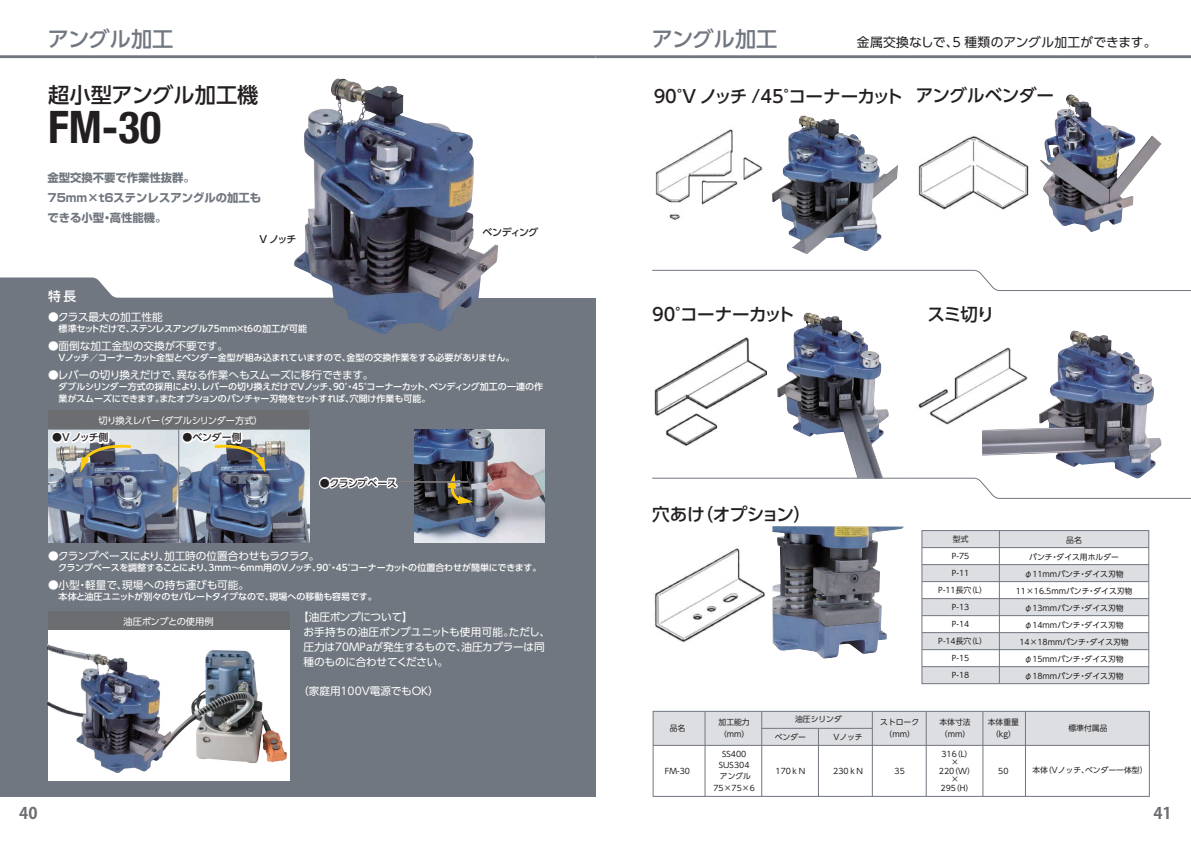
<style>
.page{position:relative;width:1191px;height:842px;background:#fff}
.page>*{position:absolute;margin:0;border:0;box-sizing:border-box;transform-origin:0 0}
.t1{font:700 condensed 44.6px "Helvetica Neue";color:#231f20}
.t2{font:500 21.3px "UD Shin Go Pro";color:#717780}
.t3{font:500 21.3px "UD Shin Go Pro";color:#231f20}
.t4{font:500 17.6px "UD Shin Go Pro";letter-spacing:-.03em;color:#231f20}
.t5{font:700 16px "Koz Go Pro";color:#6c6d70}
.t6{font:12.8px "UD Shin Go Pro";letter-spacing:.02em;color:#231f20}
.t7{font:500 12.8px "UD Shin Go Pro";color:#fff}
.t8{font:700 11.3px/19.8px "Shin Go Pro";color:#717780}
.t9{font:10.6px/14.9px "UD Shin Go Pro";letter-spacing:-.01em;color:#fff}
.t10{font:10.6px "UD Shin Go Pro";letter-spacing:-.03em;color:#fff}
.t11{font:500 9.9px "UD Shin Go Pro";letter-spacing:-.045em;color:#231f20}
.t12{font:500 9.9px "UD Shin Go Pro";letter-spacing:-.025em;color:#231f20}
.t13{font:9.2px "UD Shin Go Pro";letter-spacing:-.03em;color:#fff}
.t14{font:500 9px/11.3px "UD Shin Go Pro";letter-spacing:-.02em;color:#fff}
.t15{font:7.8px/17px "UD Shin Go Pro";color:#231f20;text-align:center}
</style>
<div class="page">
<img style="left:918px;top:362px;width:64px;height:63px">
<hr style="left:595px;top:55px;width:596px;height:3px;background:#717780">
<svg style="left:907px;top:269px;width:284px;height:22px"></svg>
<hr style="left:652px;top:270px;width:256px;height:1px;background:#717780">
<svg style="left:907px;top:477px;width:284px;height:22px"></svg>
<hr style="left:652px;top:478px;width:256px;height:1px;background:#717780">
<img style="left:777px;top:313px;width:111px;height:166px">
<img style="left:772px;top:526px;width:132px;height:133px">
<img style="left:772px;top:115px;width:126px;height:139px">
<img style="left:1040px;top:96px;width:121px;height:136px">
<img style="left:982px;top:330px;width:179px;height:148px">
<div style="left:922px;top:531px;width:226px;height:17px;background:#dcdee2"></div>
<div style="left:922px;top:565px;width:226px;height:17px;background:#dcdee2"></div>
<div style="left:922px;top:599px;width:226px;height:17px;background:#dcdee2"></div>
<div style="left:922px;top:633px;width:226px;height:17px;background:#dcdee2"></div>
<div style="left:922px;top:667px;width:226px;height:17px;background:#dcdee2"></div>
<hr style="left:922px;top:547px;width:226px;height:1px;background:#717780">
<hr style="left:922px;top:564px;width:226px;height:1px;background:#717780">
<hr style="left:922px;top:581px;width:226px;height:1px;background:#717780">
<hr style="left:922px;top:598px;width:226px;height:1px;background:#717780">
<hr style="left:922px;top:615px;width:226px;height:1px;background:#717780">
<hr style="left:922px;top:632px;width:226px;height:1px;background:#717780">
<hr style="left:922px;top:649px;width:226px;height:1px;background:#717780">
<hr style="left:922px;top:666px;width:226px;height:1px;background:#717780">
<div style="left:921px;top:530px;width:228px;height:154px;border:1px solid #717780"></div>
<hr style="left:999px;top:531px;width:1px;height:152px;background:#717780">
<img style="left:655px;top:129px;width:108px;height:92px">
<img style="left:918px;top:136px;width:111px;height:74px">
<img style="left:654px;top:337px;width:112px;height:109px">
<img style="left:654px;top:548px;width:112px;height:95px">
<div style="left:653px;top:711px;width:496px;height:34px;background:#dcdee2"></div>
<hr style="left:761px;top:728px;width:111px;height:1px;background:#717780">
<hr style="left:653px;top:745px;width:496px;height:1px;background:#717780">
<div style="left:652px;top:711px;width:497px;height:86px;border:1px solid #717780"></div>
<hr style="left:704px;top:711px;width:1px;height:85px;background:#717780">
<hr style="left:761px;top:711px;width:1px;height:85px;background:#717780">
<hr style="left:818px;top:728px;width:1px;height:68px;background:#717780">
<hr style="left:872px;top:711px;width:1px;height:85px;background:#717780">
<hr style="left:926px;top:711px;width:1px;height:85px;background:#717780">
<hr style="left:982px;top:711px;width:1px;height:85px;background:#717780">
<hr style="left:1025px;top:711px;width:1px;height:85px;background:#717780">
<div style="left:0;top:298px;width:595px;height:499px;background:#717780"></div>
<svg style="left:0;top:277px;width:294px;height:21px"></svg>
<img style="left:294px;top:78px;width:204px;height:256px">
<hr style="left:0;top:55px;width:595px;height:3px;background:#717780">
<img style="left:414px;top:429px;width:130px;height:114px">
<img style="left:48px;top:430px;width:261px;height:113px">
<div style="left:48px;top:411px;width:261px;height:18px;background:#6c6d70"></div>
<div style="left:51px;top:432px;width:12px;height:11px;border:3px solid #fff;border-radius:50%"></div>
<div style="left:182px;top:432px;width:11px;height:11px;border:3px solid #fff;border-radius:50%"></div>
<img style="left:58px;top:429px;width:75px;height:44px">
<svg style="left:189px;top:429px;width:76px;height:44px;background:#aeb2b2"></svg>
<svg style="left:448px;top:473px;width:25px;height:31px"></svg>
<div style="left:319px;top:477px;width:12px;height:12px;border:3px solid #fff;border-radius:50%"></div>
<svg style="left:326px;top:476px;width:72px;height:13px"></svg>
<hr style="left:400px;top:481px;width:67px;height:2px;background:#fff">
<hr style="left:400px;top:482px;width:67px;height:1px;background:#231f20">
<hr style="left:178px;top:429px;width:1px;height:112px;background:#717780">
<div style="left:48px;top:630px;width:241px;height:150px;background:#fff"></div>
<div style="left:48px;top:612px;width:241px;height:18px;background:#6c6d70"></div>
<img style="left:243px;top:648px;width:47px;height:118px">
<img style="left:48px;top:644px;width:195px;height:129px">
<h2 class="t2" style="left:48px;top:21px;width:127px">アングル加工</h2>
<h2 class="t3" style="left:48px;top:78px;width:212px">超小型アングル加工機</h2>
<h1 class="t1" style="left:48px;top:90px;width:115px">FM-30</h1>
<h3 class="t8" style="left:47px;top:167px;width:215px">金型交換不要で作業性抜群。<br>75mm×t6ステンレスアングルの加工もできる小型・高性能機。</h3>
<h3 class="t7" style="left:48px;top:285px;width:30px">特長</h3>
<p class="t11" style="left:260px;top:231px;width:38px">V ノッチ</p>
<p class="t11" style="left:482px;top:224px;width:57px">ベンディング</p>
<h3 class="t9" style="left:48px;top:309px;width:116px">●クラス最大の加工性能</h3>
<p class="t14" style="left:59px;top:323px;width:250px">標準セットだけで、ステンレスアングル75mm×t6の加工が可能</p>
<h3 class="t9" style="left:48px;top:338px;width:181px">●面倒な加工金型の交換が不要です。</h3>
<p class="t14" style="left:59px;top:352px;width:457px">Vノッチ／コーナーカット金型とベンダー金型が組み込まれていますので、金型の交換作業をする必要がありません。</p>
<h3 class="t10" style="left:48px;top:366px;width:327px">●レバーの切り換えだけで、異なる作業へもスムーズに移行できます。</h3>
<p class="t14" style="left:59px;top:381px;width:486px">ダブルシリンダー方式の採用により、レバーの切り換えだけでVノッチ、90°・45°コーナーカット、ベンディング加工の一連の作業がスムーズにできます。またオプションのパンチャー刃物をセットすれば、穴開け作業も可能。</p>
<p class="t13" style="left:99px;top:413px;width:166px">切り換えレバー（ダブルシリンダー方式）</p>
<p class="t11" style="left:52px;top:430px;width:58px">●V ノッチ側</p>
<p class="t11" style="left:182px;top:430px;width:61px">●ベンダー側</p>
<p class="t12" style="left:320px;top:475px;width:79px">●クランプベース</p>
<h3 class="t9" style="left:48px;top:548px;width:273px">●クランプベースにより、加工時の位置合わせもラクラク。</h3>
<p class="t14" style="left:58px;top:562px;width:484px">クランプベースを調整することにより、3mm～6mm用のVノッチ、90°・45°コーナーカットの位置合わせが簡単にできます。</p>
<h3 class="t9" style="left:48px;top:577px;width:203px">●小型・軽量で、現場への持ち運びも可能。</h3>
<p class="t14" style="left:59px;top:591px;width:320px">本体と油圧ユニットが別々のセパレートタイプなので、現場への移動も容易です。</p>
<p class="t13" style="left:123px;top:614px;width:92px">油圧ポンプとの使用例</p>
<h3 class="t9" style="left:303px;top:609px;width:248px;text-indent:-5px">【油圧ポンプについて】<br>お手持ちの油圧ポンプユニットも使用可能。ただし、圧力は70MPaが発生するもので、油圧カプラーは同種のものに合わせてください。</h3>
<h3 class="t9" style="left:298px;top:683px;width:142px">（家庭用100V電源でもOK）</h3>
<h2 class="t2" style="left:652px;top:21px;width:127px">アングル加工</h2>
<h3 class="t6" style="left:857px;top:32px;width:301px">金属交換なしで、5 種類のアングル加工ができます。</h3>
<h3 class="t4" style="left:653px;top:82px;width:251px">90°V ノッチ /45°コーナーカット</h3>
<h3 class="t4" style="left:915px;top:82px;width:140px">アングルベンダー</h3>
<h3 class="t4" style="left:652px;top:300px;width:144px">90°コーナーカット</h3>
<h3 class="t4" style="left:927px;top:300px;width:69px">スミ切り</h3>
<h3 class="t4" style="left:652px;top:500px;width:160px">穴あけ（オプション）</h3>
<p class="t15" style="left:669px;top:719px;width:17px">品名</p>
<p class="t15" style="left:665px;top:762px;width:27px">FM-30</p>
<p class="t15" style="left:795px;top:711px;width:48px">油圧シリンダ</p>
<p class="t15" style="left:775px;top:728px;width:33px">ベンダー</p>
<p class="t15" style="left:775px;top:763px;width:31px">170ｋN</p>
<p class="t15" style="left:718px;top:716px;width:33px;line-height:11.3px;text-align:left">加工能力（mm）</p>
<p class="t15" style="left:880px;top:716px;width:40px;line-height:11.3px">ストローク（mm）</p>
<p class="t15" style="left:894px;top:762px;width:12px">35</p>
<p class="t15" style="left:833px;top:728px;width:31px">Vノッチ</p>
<p class="t15" style="left:833px;top:763px;width:31px">230ｋN</p>
<p class="t15" style="left:713px;top:748px;width:43px;line-height:11.3px">SS400<br>SUS304<br>アングル<br>75×75×6</p>
<p class="t15" style="left:938px;top:530px;width:50px">型式<br>P-75<br>P-11<br>P-11長穴（L）<br>P-13<br>P-14<br>P-14長穴（L）<br>P-15<br>P-18</p>
<p class="t15" style="left:1015px;top:531px;width:118px">品名<br>パンチ・ダイス用ホルダーφ11mmパンチ・ダイス刃物<br>11×16.5mmパンチ・ダイス刃物φ13mmパンチ・ダイス刃物φ14mmパンチ・ダイス刃物<br>14×18mmパンチ・ダイス刃物φ15mmパンチ・ダイス刃物φ18mmパンチ・ダイス刃物</p>
<p class="t15" style="left:939px;top:716px;width:33px;line-height:11.3px;text-align:left">本体寸法（mm）</p>
<p class="t15" style="left:939px;top:749px;width:38px;line-height:8.5px">316（L）×<br>220（W）×<br>295（H）</p>
<p class="t15" style="left:987px;top:716px;width:33px;line-height:11.3px">本体重量（kg）</p>
<p class="t15" style="left:998px;top:762px;width:12px">50</p>
<p class="t15" style="left:1068px;top:719px;width:40px">標準付属品</p>
<p class="t15" style="left:1032px;top:761px;width:117px">本体（Vノッチ、ベンダー一体型）</p>
<h3 class="t5" style="left:19px;top:803px;width:20px">40</h3>
<h3 class="t5" style="left:1153px;top:803px;width:20px">41</h3>
</div>
